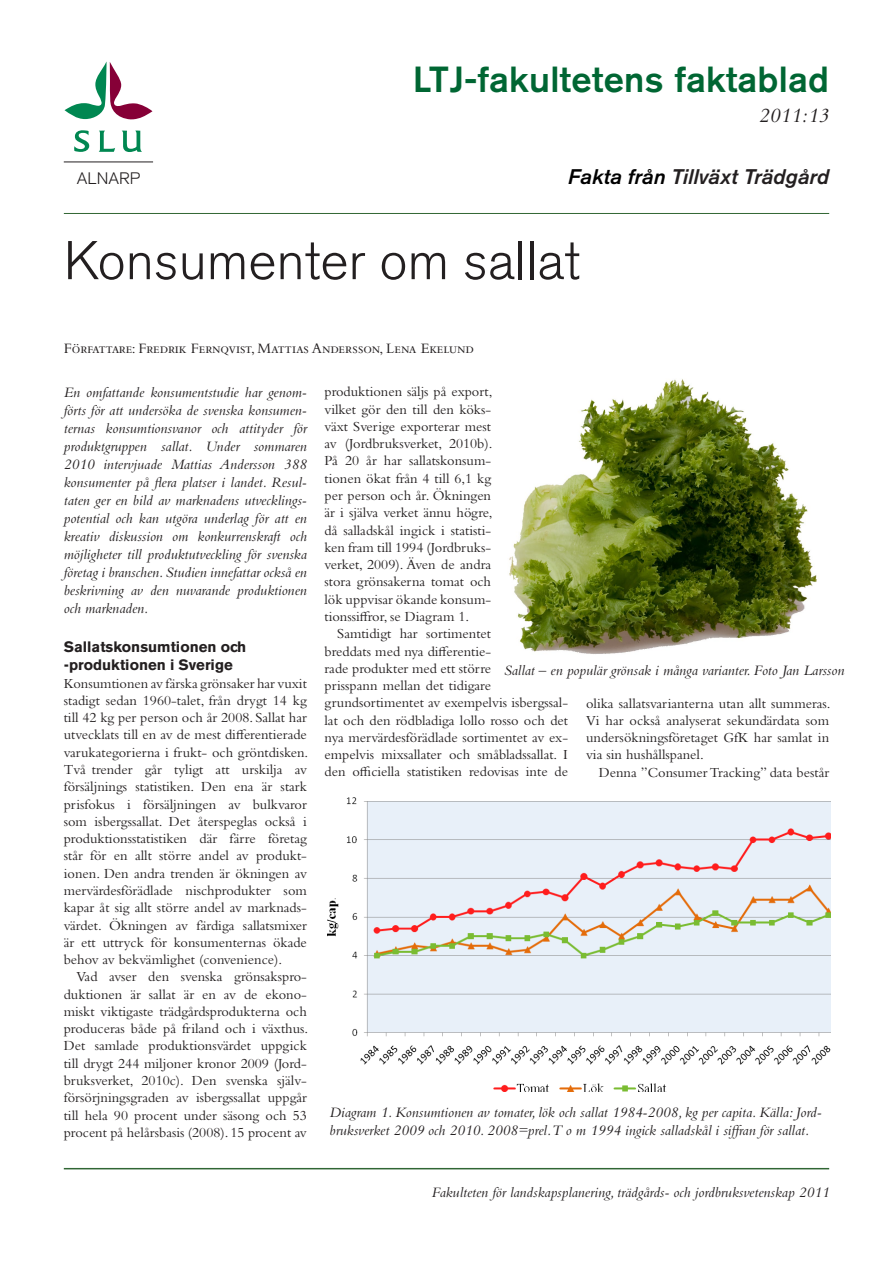
<style>
.page{position:relative;width:893px;height:1263px;background:#fff}
.page>*{position:absolute;margin:0;border:0;box-sizing:border-box;transform-origin:0 0}
.t1{font:300 54px "Akzidenz Grotesk BQ";color:#231f20}
.t2{font:500 36px "Akzidenz Grotesk BQ";letter-spacing:.01em;color:#063}
.t3{font:italic 21px "Akzidenz Grotesk BQ Med";color:#231f20}
.t4{font:italic 21px "Bembo";color:#231f20}
.t5{font:300 16.5px "Akzidenz Grotesk BQ";color:#231f20}
.t6{font:italic 15px/18px "Bembo Std";color:#231f20;text-align:justify}
.t7{font:italic 15px "Bembo";color:#231f20}
.t8{font:15px "Bembo SC";color:#231f20}
.t9{font:700 15px/18px "Akzidenz Grotesk BE";color:#231f20}
.t10{font:14.4px/17.2px "Bembo Std";color:#231f20;text-align:justify}
.s1{color:#000}
</style>
<div class="page">
<hr style="left:64px;top:1168px;width:765px;height:1px;background:#316634">
<hr style="left:64px;top:213px;width:765px;height:1px;background:#316634">
<hr style="left:64px;top:162px;width:89px;height:1px;background:#231f20">
<svg style="left:65px;top:62px;width:87px;height:57px"></svg>
<svg style="left:74px;top:130px;width:15px;height:22px"></svg>
<svg style="left:99px;top:130px;width:16px;height:22px"></svg>
<svg style="left:122px;top:130px;width:20px;height:22px"></svg>
<img style="left:509px;top:379px;width:308px;height:275px">
<img style="left:327px;top:797px;width:503px;height:295px">
<h2 class="t2" style="left:413px;top:57px;width:418px">LTJ-fakultetens faktablad</h2>
<p class="t5" style="left:77px;top:169px;width:65px">ALNARP</p>
<h3 class="t4" style="left:759px;top:104px;width:72px">2011:13</h3>
<h3 class="t3" style="left:568px;top:164px;width:262px"><span class="s1">Fakta från</span> Tillväxt Trädgård</h3>
<h1 class="t1" style="left:64px;top:230px;width:518px">Konsumenter om sallat</h1>
<p class="t8" style="left:64px;top:340px;width:412px">Författare: Fredrik Fernqvist, Mattias Andersson, Lena Ekelund</p>
<p class="t6" style="left:64px;top:383px;width:245px">En omfattande konsumentstudie har genom&shy;förts för att undersöka de svenska konsumen&shy;ternas konsumtionsvanor och attityder för produktgruppen sallat. Under sommaren 2010 intervjuade Mattias Andersson 388 konsumenter på flera platser i landet. Resul&shy;taten ger en bild av marknadens utvecklings&shy;potential och kan utgöra underlag för att en kreativ diskussion om konkurrenskraft och möjligheter till produktutveckling för svenska företag i branschen. Studien innefattar också en beskrivning av den nuvarande produktionen och marknaden.</p>
<p class="t9" style="left:64px;top:638px;width:184px">Sallatskonsumtionen och -produktionen i Sverige</p>
<p class="t10" style="left:64px;top:674px;width:246px">Konsumtionen av färska grönsaker har vuxit stadigt sedan 1960-talet, från drygt 14 kg till 42 kg per person och år 2008. Sallat har utvecklats till en av de mest differentierade varukategorierna i frukt- och gröntdisken.<br>Två trender går tyligt att urskilja av försäljnings statistiken. Den ena är stark prisfokus i försäljningen av bulkvaror som isbergssallat. Det återspeglas också i produktionsstatistiken där färre företag står för en allt större andel av produkt&shy;ionen. Den andra trenden är ökningen av mervärdesförädlade nischprodukter som kapar åt sig allt större andel av marknads&shy;värdet. Ökningen av färdiga sallatsmixer är ett uttryck för konsumenternas ökade behov av bekvämlighet (convenience).</p>
<p class="t10" style="left:64px;top:968px;width:246px;text-indent:13px">Vad avser den svenska grönsakspro&shy;duktionen är sallat är en av de ekono&shy;miskt viktigaste trädgårdsprodukterna och produceras både på friland och i växthus.<br>Det samlade produktionsvärdet uppgick till drygt 244 miljoner kronor 2009 (Jord&shy;bruksverket, 2010c). Den svenska själv&shy;försörjningsgraden av isbergssallat uppgår till hela 90 procent under säsong och 53 procent på helårsbasis (2008). 15 procent av</p>
<p class="t10" style="left:325px;top:383px;width:170px">produktionen säljs på export, vilket gör den till den köks&shy;växt Sverige exporterar mest av (Jordbruksverket, 2010b).<br>På 20 år har sallatskonsum&shy;tionen ökat från 4 till 6,1 kg per person och år. Ökningen är i själva verket ännu högre, då salladskål ingick i statisti&shy;ken fram till 1994 (Jordbruks&shy;verket, 2009). Även de andra stora grönsakerna tomat och lök uppvisar ökande konsum&shy;tionssiffror, se Diagram 1.</p>
<p class="t10" style="left:325px;top:625px;width:245px;text-align:left;text-indent:13px">Samtidigt har sortimentet<br>breddats med nya differentie-<br>rade produkter med ett större<br>prisspann mellan det tidigare grundsortimentet av exempelvis isbergssal&shy;lat och den rödbladiga lollo rosso och det nya mervärdesförädlade sortimentet av ex&shy;empelvis mixsallater och småbladssallat. I den officiella statistiken redovisas inte de</p>
<p class="t6" style="left:504px;top:661px;width:342px">Sallat – en populär grönsak i många varianter. Foto Jan Larsson</p>
<p class="t10" style="left:586px;top:694px;width:246px">olika sallatsvarianterna utan allt summeras.<br>Vi har också analyserat sekundärdata som undersökningsföretaget GfK har samlat in via sin hushållspanel.</p>
<p class="t10" style="left:599px;top:763px;width:232px">Denna ”Consumer Tracking” data består</p>
<p class="t6" style="left:330px;top:1103px;width:494px">Diagram 1. Konsumtionen av tomater, lök och sallat 1984-2008, kg per capita. Källa: Jord&shy;bruksverket 2009 och 2010. 2008=prel. T o m 1994 ingick salladskål i siffran för sallat.</p>
<p class="t7" style="left:431px;top:1184px;width:399px">Fakulteten för landskapsplanering, trädgårds- och jordbruksvetenskap 2011</p>
</div>
